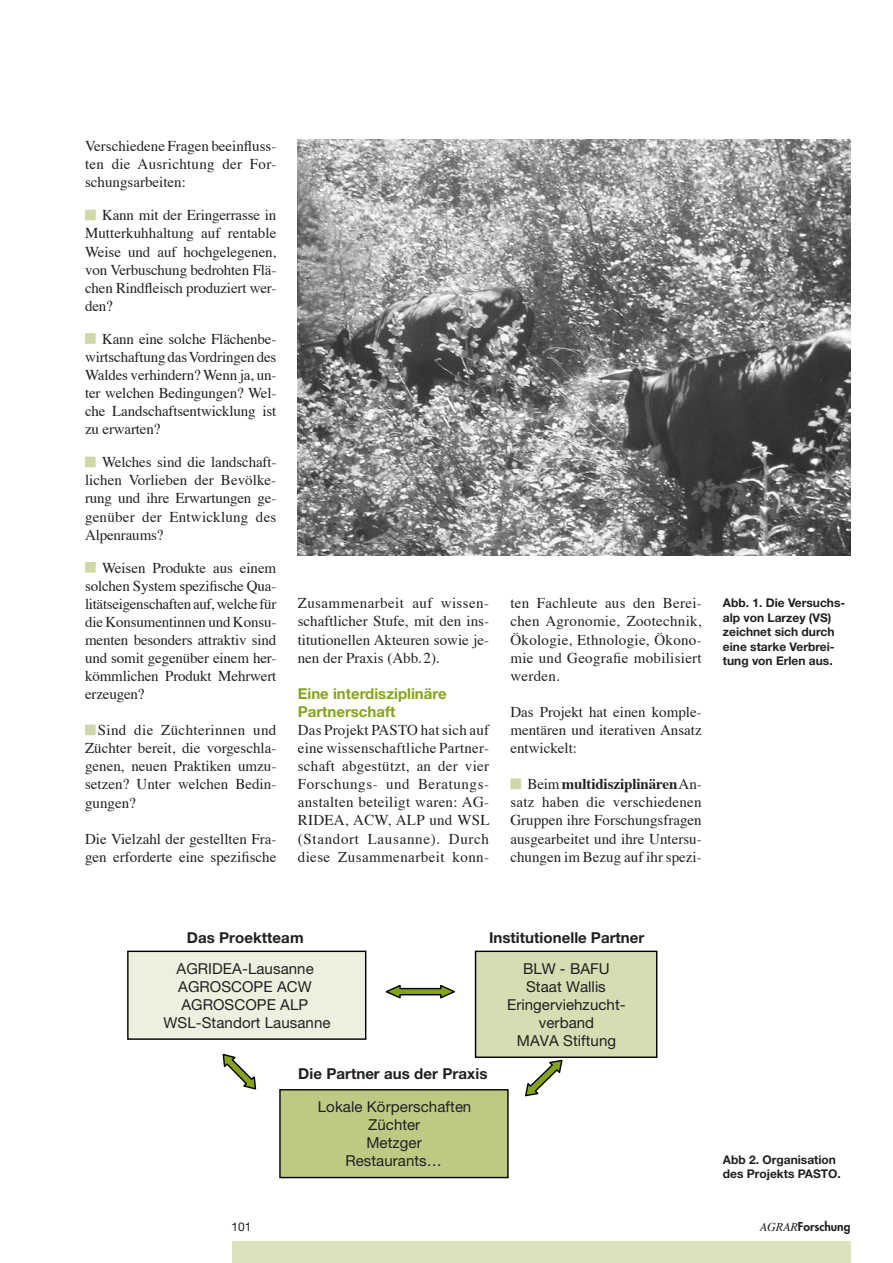
<style>
.page{position:relative;width:893px;height:1263px;background:#fff}
.page>*{position:absolute;margin:0;border:0;box-sizing:border-box;transform-origin:0 0}
.t1{font:15px/18.1px "Times Roman 2";color:#231f20;text-align:justify}
.t2{font:15px/18.1px "Helvetica Neue";letter-spacing:.005em;color:#231f20;text-align:center}
.t3{font:15px "Times";color:#231f20}
.t4{font:15px "Helvetica Neue Bold 2";letter-spacing:.005em;color:#231f20}
.t5{font:15px/18.1px "Times Roman 2";letter-spacing:.02em;color:#231f20}
.t6{font:700 15px/18.1px "Helvetica Neue";color:#85a41b}
.t7{font:15px "Times";letter-spacing:.02em;color:#231f20}
.t8{font:15px "Times Bold 2";letter-spacing:-.005em;color:#231f20}
.t9{font:700 12px/14.4px "Helvetica Neue";color:#231f20}
.t10{font:800 12px "Futura";color:#231f20}
.t11{font:12px "Helvetica Neue";color:#231f20}
.s1{font-family:"Times Roman 2"}
.s2{font-family:"Times";font-weight:400;font-style:italic}
</style>
<div class="page">
<div style="left:232px;top:1242px;width:618px;height:21px;background:#dbe2bd"></div>
<div style="left:85px;top:210px;width:11px;height:10px;background:#cfd9a7;border:2px solid #cfd9a7"></div>
<div style="left:85px;top:333px;width:11px;height:11px;background:#cfd9a7;border:2px solid #cfd9a7"></div>
<div style="left:85px;top:457px;width:11px;height:10px;background:#cfd9a7;border:2px solid #cfd9a7"></div>
<div style="left:85px;top:562px;width:11px;height:11px;background:#cfd9a7;border:2px solid #cfd9a7"></div>
<div style="left:85px;top:724px;width:11px;height:11px;background:#cfd9a7;border:2px solid #cfd9a7"></div>
<div style="left:510px;top:778px;width:11px;height:11px;background:#cfd9a7;border:2px solid #cfd9a7"></div>
<div style="left:476px;top:951px;width:181px;height:106px;background:#d5ddb2"></div>
<div style="left:475px;top:951px;width:182px;height:107px;border:1px solid #000"></div>
<div style="left:128px;top:951px;width:238px;height:88px;background:#ecf0de"></div>
<div style="left:127px;top:951px;width:239px;height:89px;border:1px solid #000"></div>
<div style="left:280px;top:1090px;width:228px;height:87px;background:#bcca84"></div>
<div style="left:279px;top:1089px;width:230px;height:89px;border:1px solid #000"></div>
<svg style="left:385px;top:985px;width:70px;height:14px"></svg>
<svg style="left:525px;top:1059px;width:38px;height:38px"></svg>
<svg style="left:222px;top:1053px;width:35px;height:37px"></svg>
<img style="left:298px;top:140px;width:552px;height:416px">
<p class="t3" style="left:85px;top:132px;width:193px">Verschiedene Fragen beeinfluss<span class="s1">-</span></p>
<p class="t5" style="left:85px;top:154px;width:193px">ten die Ausrichtung der For&shy;schungsarbeiten:</p>
<p class="t1" style="left:85px;top:205px;width:193px;text-indent:17px">Kann mit der Eringerrasse in Mutterkuhhaltung auf rentable Weise und auf hochgelegenen, von Verbuschung bedrohten Flä-</p>
<p class="t3" style="left:85px;top:274px;width:193px">chen Rindfleisch produziert wer<span class="s1">-</span></p>
<p class="t1" style="left:102px;top:288px;width:176px;line-height:33px;text-indent:-17px">den?<br>Kann eine solche Flächenbe-</p>
<p class="t1" style="left:85px;top:346px;width:193px">wirtschaftung das Vordringen des Waldes verhindern? Wenn ja, un&shy;ter welchen Bedingungen? Wel&shy;che Landschaftsentwicklung ist zu erwarten?</p>
<p class="t1" style="left:85px;top:452px;width:193px;text-indent:17px">Welches sind die landschaft&shy;lichen Vorlieben der Bevölke&shy;rung und ihre Erwartungen ge&shy;genüber der Entwicklung des Alpenraums?</p>
<p class="t1" style="left:102px;top:557px;width:176px">Weisen Produkte aus einem</p>
<p class="t3" style="left:85px;top:572px;width:193px">solchen System spezifische Qua<span class="s1">-</span></p>
<p class="t1" style="left:85px;top:593px;width:193px">litätseigenschaften auf, welche für die Konsumentinnen und Konsu&shy;menten besonders attraktiv sind und somit gegenüber einem her&shy;kömmlichen Produkt Mehrwert erzeugen?</p>
<p class="t1" style="left:85px;top:720px;width:193px;text-indent:13px">Sind die Züchterinnen und Züchter bereit, die vorgeschla&shy;genen, neuen Praktiken umzu&shy;setzen? Unter welchen Bedin&shy;gungen?</p>
<p class="t1" style="left:85px;top:828px;width:193px">Die Vielzahl der gestellten Fra-</p>
<p class="t3" style="left:85px;top:842px;width:193px">gen erforderte eine spezifische</p>
<p class="t1" style="left:298px;top:593px;width:193px">Zusammenarbeit auf wissen&shy;schaftlicher Stufe, mit den ins&shy;titutionellen Akteuren sowie je&shy;nen der Praxis (Abb. 2).</p>
<p class="t6" style="left:298px;top:684px;width:150px">Eine interdisziplinäre<br>Partnerschaft</p>
<p class="t1" style="left:298px;top:719px;width:193px">Das Projekt PASTO hat sich auf eine wissenschaftliche Partner&shy;schaft abgestützt, an der vier Forschungs- und Beratungs&shy;anstalten beteiligt waren: AG-RIDEA, ACW, ALP und WSL (Standort Lausanne). Durch diese Zusammenarbeit konn-</p>
<p class="t1" style="left:510px;top:593px;width:193px">ten Fachleute aus den Berei&shy;chen Agronomie, Zootechnik, Ökologie, Ethnologie, Ökono-</p>
<p class="t7" style="left:510px;top:644px;width:193px">mie und Geografie mobilisiert</p>
<p class="t1" style="left:510px;top:665px;width:51px">werden.</p>
<p class="t1" style="left:510px;top:701px;width:193px">Das Projekt hat einen komple&shy;mentären und iterativen Ansatz entwickelt:</p>
<p class="t8" style="left:527px;top:770px;width:176px"><span class="s1">Beim</span> multidisziplinären <span class="s1">An-</span></p>
<p class="t1" style="left:510px;top:792px;width:193px">satz haben die verschiedenen Gruppen ihre Forschungsfragen ausgearbeitet und ihre Untersu&shy;chungen im Bezug auf ihr spezi-</p>
<p class="t9" style="left:723px;top:596px;width:124px">Abb. 1. Die Versuchs&shy;alp von Larzey (VS) zeichnet sich durch eine starke Verbrei&shy;tung von Erlen aus.</p>
<p class="t4" style="left:187px;top:928px;width:118px">Das Proektteam</p>
<p class="t2" style="left:164px;top:959px;width:169px">AGRIDEA-Lausanne<br>AGROSCOPE ACW<br>AGROSCOPE ALP<br>WSL-Standort Lausanne</p>
<p class="t4" style="left:489px;top:928px;width:157px">Institutionelle Partner</p>
<p class="t2" style="left:507px;top:959px;width:120px">BLW - BAFU<br>Staat Wallis<br>Eringerviehzucht&shy;verband<br>MAVA Stiftung</p>
<p class="t4" style="left:298px;top:1064px;width:191px">Die Partner aus der Praxis</p>
<p class="t2" style="left:318px;top:1097px;width:155px">Lokale Körperschaften<br>Züchter<br>Metzger<br>Restaurants…</p>
<p class="t9" style="left:723px;top:1152px;width:120px">Abb 2. Organisation des Projekts PASTO.</p>
<p class="t11" style="left:232px;top:1220px;width:22px">101</p>
<p class="t10" style="left:760px;top:1219px;width:92px"><span class="s2">AGRAR</span>Forschung</p>
</div>
